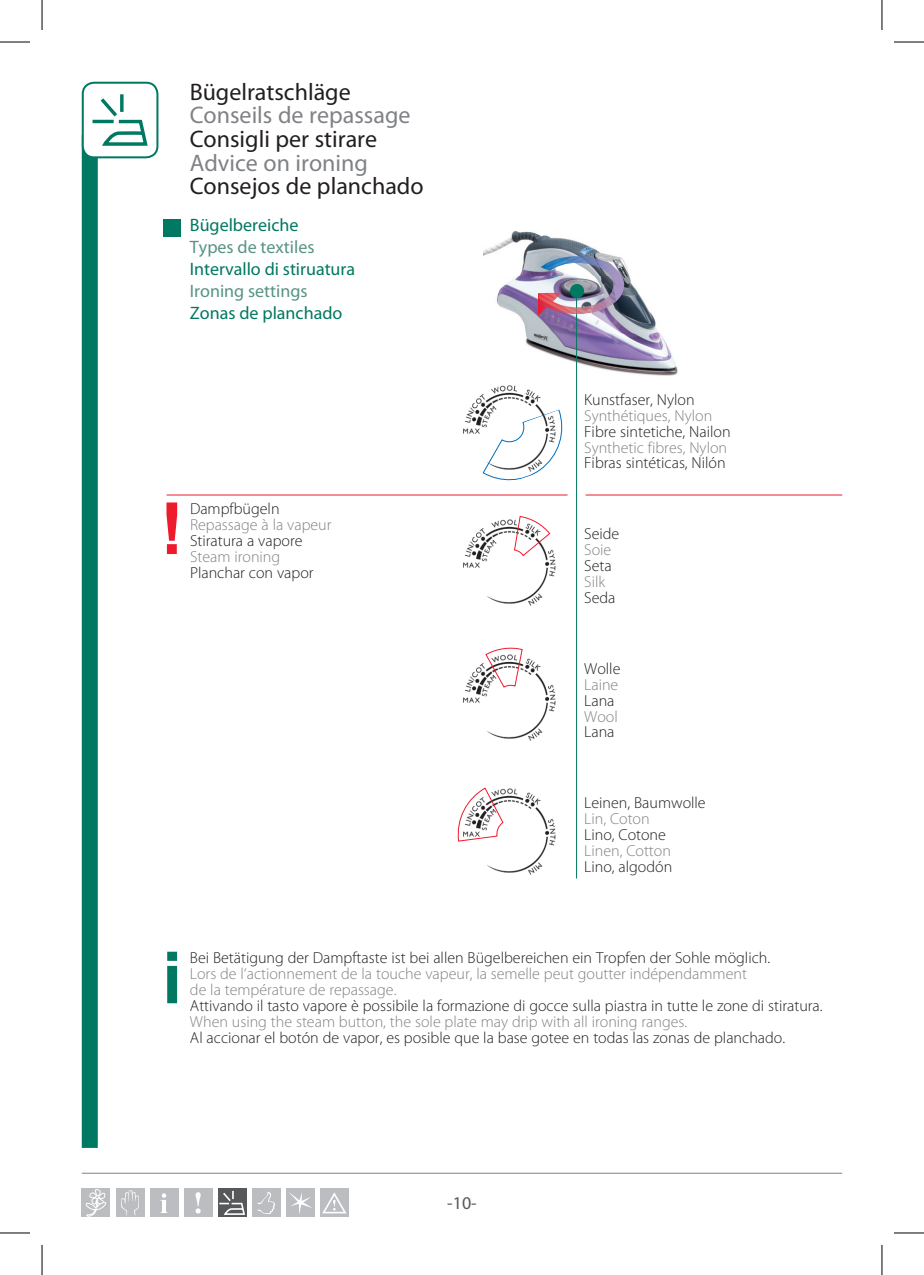
<style>
.page{position:relative;width:924px;height:1275px;background:#fff}
.page>*{position:absolute;margin:0;border:0;box-sizing:border-box;transform-origin:0 0}
.t1{font:700 72px "Arial";color:#ee1b2d}
.t2{font:700 72px "Arial";color:#017861}
.t3{font:24px/47.4px "Myriad Pro";color:#231f20}
.t4{font:24px "Myriad Pro";color:#808285}
.t5{font:18px "Myriad Pro";color:#017861}
.t6{font:18px "Myriad Pro";color:#589384}
.t7{font:18px "Myriad Pro";color:#57585a}
.t8{font:300 16px/32px "Myriad Pro";color:#231f20}
.t9{font:300 16px/16px "Myriad Pro";color:#808285}
</style>
<div class="page">
<hr style="left:82px;top:1172px;width:759px;height:1px;background:#808285">
<img style="left:483px;top:231px;width:195px;height:160px">
<div style="left:150px;top:1188px;width:28px;height:29px;background:#bcbdc0"></div>
<svg style="left:160px;top:1193px;width:7px;height:20px"></svg>
<div style="left:252px;top:1188px;width:28px;height:29px;background:#bcbdc0"></div>
<svg style="left:257px;top:1192px;width:18px;height:22px"></svg>
<div style="left:286px;top:1188px;width:28px;height:29px;background:#bcbdc0"></div>
<svg style="left:289px;top:1192px;width:23px;height:22px"></svg>
<div style="left:320px;top:1188px;width:28px;height:29px;background:#bcbdc0"></div>
<svg style="left:322px;top:1192px;width:24px;height:22px"></svg>
<div style="left:184px;top:1188px;width:28px;height:29px;background:#bcbdc0"></div>
<svg style="left:195px;top:1192px;width:5px;height:21px"></svg>
<div style="left:82px;top:1188px;width:28px;height:29px;background:#bcbdc0"></div>
<svg style="left:85px;top:1189px;width:21px;height:27px"></svg>
<div style="left:218px;top:1188px;width:28px;height:29px;background:#57585a"></div>
<svg style="left:219px;top:1190px;width:26px;height:25px"></svg>
<div style="left:116px;top:1188px;width:28px;height:29px;background:#bcbdc0"></div>
<svg style="left:121px;top:1190px;width:18px;height:25px"></svg>
<div style="left:82px;top:135px;width:16px;height:1013px;background:#017861"></div>
<div style="left:83px;top:83px;width:74px;height:74px;background:#fff;border-radius:11px"></div>
<div style="left:82px;top:82px;width:76px;height:76px;border:2px solid #017861;border-radius:11px"></div>
<hr style="left:92px;top:120px;width:22px;height:3px;background:#017861">
<svg style="left:97px;top:95px;width:51px;height:51px"></svg>
<hr style="left:120px;top:94px;width:3px;height:18px;background:#017861">
<div style="left:163px;top:219px;width:17px;height:17px;background:#017861"></div>
<img style="left:463px;top:391px;width:78px;height:43px">
<img style="left:483px;top:381px;width:92px;height:10px">
<img style="left:463px;top:519px;width:93px;height:87px">
<img style="left:463px;top:658px;width:93px;height:83px">
<img style="left:487px;top:788px;width:69px;height:87px">
<hr style="left:166px;top:494px;width:401px;height:1px;background:#ee1b2d">
<hr style="left:585px;top:494px;width:256px;height:1px;background:#ee1b2d">
<svg style="left:513px;top:516px;width:37px;height:41px"></svg>
<svg style="left:484px;top:647px;width:39px;height:41px"></svg>
<svg style="left:457px;top:787px;width:47px;height:55px"></svg>
<svg style="left:481px;top:409px;width:82px;height:72px"></svg>
<hr style="left:575px;top:291px;width:1px;height:587px;background:#017861">
<img style="left:537px;top:256px;width:87px;height:60px">
<hr style="left:0;top:42px;width:30px;height:1px;background:#000">
<hr style="left:893px;top:42px;width:30px;height:1px;background:#000">
<hr style="left:0;top:1232px;width:30px;height:1px;background:#000">
<hr style="left:893px;top:1232px;width:30px;height:1px;background:#000">
<hr style="left:42px;top:0;width:1px;height:30px;background:#000">
<hr style="left:42px;top:1245px;width:1px;height:30px;background:#000">
<hr style="left:881px;top:0;width:1px;height:30px;background:#000">
<hr style="left:881px;top:1245px;width:1px;height:30px;background:#000">
<h2 class="t3" style="left:189px;top:68px;width:162px">Bügelratschläge</h2>
<h2 class="t4" style="left:189px;top:102px;width:222px">Conseils de repassage</h2>
<h2 class="t3" style="left:189px;top:116px;width:235px">Consigli per stirare<br>Consejos de planchado</h2>
<h2 class="t4" style="left:189px;top:150px;width:180px">Advice on ironing</h2>
<p class="t5" style="left:190px;top:215px;width:110px">Bügelbereiche</p>
<p class="t6" style="left:190px;top:237px;width:126px">Types de textiles</p>
<p class="t5" style="left:190px;top:259px;width:167px">Intervallo di stiruatura</p>
<p class="t6" style="left:190px;top:281px;width:119px">Ironing settings</p>
<p class="t5" style="left:190px;top:303px;width:154px">Zonas de planchado</p>
<h1 class="t1" style="left:160px;top:481px;width:25px">!</h1>
<p class="t8" style="left:190px;top:493px;width:91px">Dampfbügeln</p>
<p class="t9" style="left:190px;top:517px;width:143px">Repassage à la vapeur</p>
<p class="t8" style="left:190px;top:525px;width:125px">Stiratura a vapore<br>Planchar con vapor</p>
<p class="t9" style="left:190px;top:549px;width:92px">Steam ironing</p>
<p class="t8" style="left:584px;top:383px;width:148px">Kunstfaser, Nylon<br>Fibre sintetiche, Nailon</p>
<p class="t9" style="left:584px;top:439px;width:144px">Synthetic fibres, Nylon</p>
<p class="t8" style="left:584px;top:447px;width:143px">Fibras sintéticas, Nilón</p>
<p class="t9" style="left:584px;top:407px;width:129px">Synthétiques, Nylon</p>
<p class="t8" style="left:584px;top:518px;width:36px">Seide<br>Seta</p>
<p class="t9" style="left:584px;top:574px;width:22px">Silk</p>
<p class="t8" style="left:584px;top:582px;width:33px">Seda</p>
<p class="t9" style="left:584px;top:542px;width:29px">Soie</p>
<p class="t8" style="left:584px;top:652px;width:38px">Wolle<br>Lana</p>
<p class="t9" style="left:584px;top:708px;width:35px">Wool</p>
<p class="t8" style="left:584px;top:716px;width:32px">Lana</p>
<p class="t9" style="left:584px;top:676px;width:36px">Laine</p>
<p class="t8" style="left:584px;top:787px;width:123px">Leinen, Baumwolle<br>Lino, Cotone</p>
<p class="t9" style="left:584px;top:843px;width:88px">Linen, Cotton</p>
<p class="t8" style="left:584px;top:851px;width:89px">Lino, algodón</p>
<p class="t9" style="left:584px;top:811px;width:67px">Lin, Coton</p>
<h1 class="t2" style="left:162px;top:930px;width:22px">i</h1>
<p class="t8" style="left:190px;top:942px;width:581px">Bei Betätigung der Dampftaste ist bei allen Bügelbereichen ein Tropfen der Sohle möglich.</p>
<p class="t9" style="left:190px;top:1014px;width:498px">When using the steam button, the sole plate may drip with all ironing ranges.</p>
<p class="t9" style="left:190px;top:966px;width:558px">Lors de l‘actionnement de la touche vapeur, la semelle peut goutter indépendamment de la température de repassage.</p>
<p class="t8" style="left:190px;top:990px;width:634px">Attivando il tasto vapore è possibile la formazione di gocce sulla piastra in tutte le zone di stiratura.<br>Al accionar el botón de vapor, es posible que la base gotee en todas las zonas de planchado.</p>
<p class="t7" style="left:447px;top:1192px;width:31px">-10-</p>
</div>
